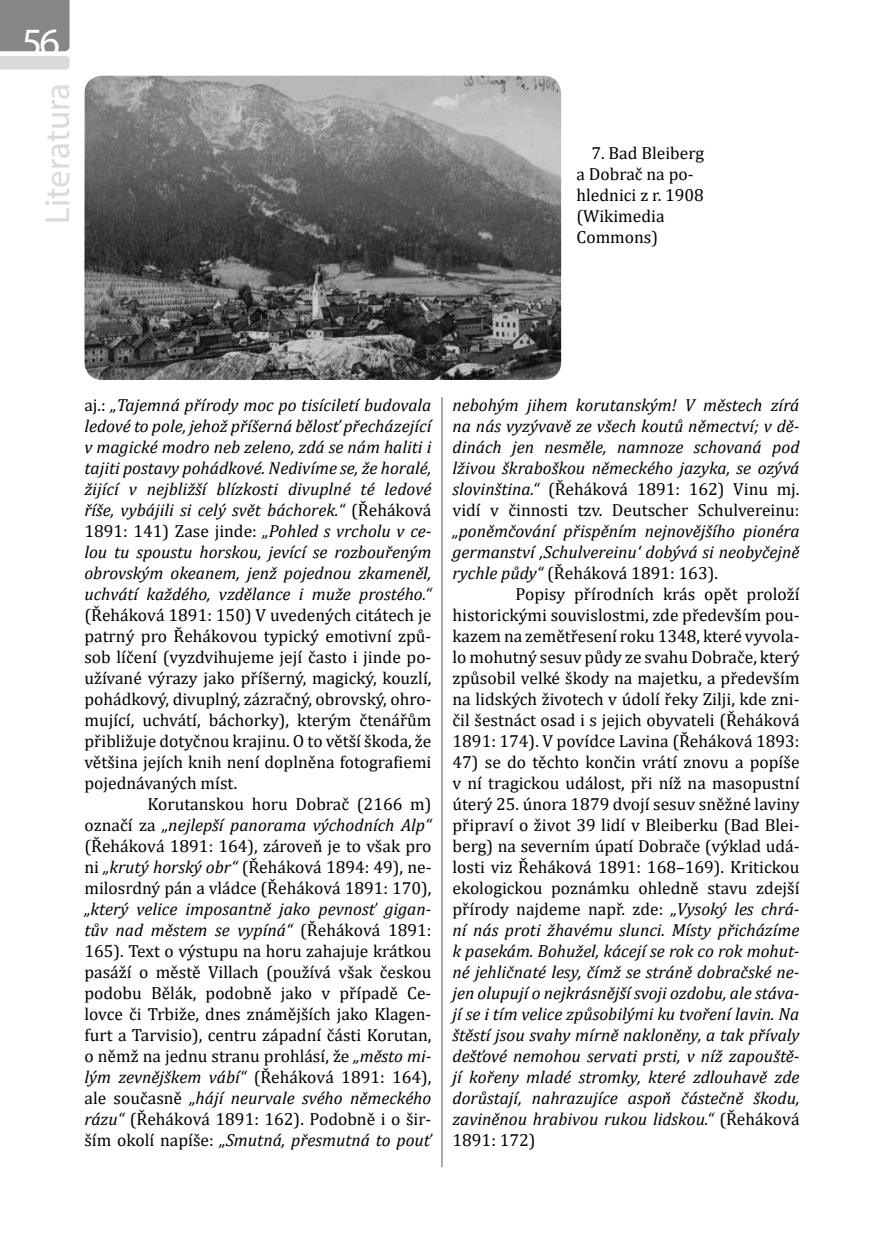
<style>
.page{position:relative;width:874px;height:1241px;background:#fff}
.page>*{position:absolute;margin:0;border:0;box-sizing:border-box;transform-origin:0 0}
.t1{font:40.25px "Myriad Pro";color:#fff}
.t2{font:35px "Myriad Pro";color:#dadada}
.t3{font:italic 17.5px/21px "Cambria";color:#000;text-align:justify}
.t4{font:17.5px/21px "Cambria";color:#000;text-align:justify}
.s1{font-style:normal}
.s2{font-style:italic}
</style>
<div class="page">
<svg style="left:0;top:0;width:69px;height:70px"></svg>
<hr style="left:441px;top:83px;width:1px;height:1083px;background:#575756">
<svg style="left:432px;top:75px;width:18px;height:322px"></svg>
<img style="left:84px;top:76px;width:477px;height:304px">
<h1 class="t1" style="left:22px;top:17px;width:40px">56</h1>
<h2 class="t2" style="left:36px;top:223px;width:142px;rotate:-90deg">Literatura</h2>
<p class="t4" style="left:576px;top:142px;width:129px;text-align:left;text-indent:15px">7. Bad Bleiberg a Dobrač na po&shy;hlednici z r. 1908 (Wikimedia<br>Commons)</p>
<p class="t3" style="left:84px;top:393px;width:348px"><span class="s1">aj.:</span> „Tajemná přírody moc po tisíciletí budovala ledové to pole, jehož příšerná bělosť přecházející v magické modro neb zeleno, zdá se nám haliti i tajiti postavy pohádkové. Nedivíme se, že horalé, žijící v nejbližší blízkosti divuplné té ledové říše, vybájili si celý svět báchorek.“ <span class="s1">(Řeháková 1891: 141) Zase jinde:</span> „Pohled s vrcholu v ce&shy;lou tu spoustu horskou, jevící se rozbouřeným obrovským okeanem, jenž pojednou zkameněl, uchvátí každého, vzdělance i muže prostého.“</p>
<p class="t4" style="left:84px;top:604px;width:348px">(Řeháková 1891: 150) V uvedených citátech je patrný pro Řehákovou typický emotivní způ&shy;sob líčení (vyzdvihujeme její často i jinde po&shy;užívané výrazy jako příšerný, magický, kouzlí, pohádkový, divuplný, zázračný, obrovský, ohro&shy;mující, uchvátí, báchorky), kterým čtenářům přibližuje dotyčnou krajinu. O to větší škoda, že většina jejích knih není doplněna fotografiemi pojednávaných míst.</p>
<p class="t4" style="left:84px;top:793px;width:348px;text-indent:63px">Korutanskou horu Dobrač (2166 m) označí za <span class="s2">„nejlepší panorama východních Alp“ </span>(Řeháková 1891: 164), zároveň je to však pro ni <span class="s2">„krutý horský obr“</span> (Řeháková 1894: 49), ne&shy;milosrdný pán a vládce (Řeháková 1891: 170),</p>
<p class="t4" style="left:84px;top:898px;width:348px"><span class="s2">„který velice imposantně jako pevnosť gigan&shy;tův nad městem se vypíná“</span> (Řeháková 1891:<br>165). Text o výstupu na horu zahajuje krátkou pasáží o městě Villach (používá však českou podobu Bělák, podobně jako v případě Ce&shy;lovce či Trbiže, dnes známějších jako Klagen&shy;furt a Tarvisio), centru západní části Korutan, o němž na jednu stranu prohlásí, že <span class="s2">„město mi&shy;lým zevnějškem vábí“</span> (Řeháková 1891: 164), ale současně <span class="s2">„hájí neurvale svého německého rázu“</span> (Řeháková 1891: 162). Podobně i o šir&shy;ším okolí napíše: <span class="s2">„Smutná, přesmutná to pouť</span></p>
<p class="t3" style="left:452px;top:393px;width:348px">nebohým jihem korutanským! V městech zírá na nás vyzývavě ze všech koutů němectví; v dě&shy;dinách jen nesměle, namnoze schovaná pod lživou škraboškou německého jazyka, se ozývá slovinština.“ <span class="s1">(Řeháková 1891: 162) Vinu mj. vidí v činnosti tzv. Deutscher Schulvereinu:</span></p>
<p class="t3" style="left:452px;top:519px;width:348px">„poněmčování přispěním nejnovějšího pionéra germanství ‚Schulvereinu‘ dobývá si neobyčejně rychle půdy“ <span class="s1">(Řeháková 1891: 163).</span></p>
<p class="t4" style="left:452px;top:583px;width:348px;text-indent:63px">Popisy přírodních krás opět proloží historickými souvislostmi, zde především pou&shy;kazem na zemětřesení roku 1348, které vyvola&shy;lo mohutný sesuv půdy ze svahu Dobrače, který způsobil velké škody na majetku, a především na lidských životech v údolí řeky Zilji, kde zni&shy;čil šestnáct osad i s jejich obyvateli (Řeháková 1891: 174). V povídce Lavina (Řeháková 1893:</p>
<p class="t3" style="left:452px;top:750px;width:348px"><span class="s1">47) se do těchto končin vrátí znovu a popíše v ní tragickou událost, při níž na masopustní úterý 25. února 1879 dvojí sesuv sněžné laviny připraví o život 39 lidí v Bleiberku (Bad Blei&shy;berg) na severním úpatí Dobrače (výklad udá&shy;losti viz Řeháková 1891: 168–169). Kritickou ekologickou poznámku ohledně stavu zdejší přírody najdeme např. zde:</span> „Vysoký les chrá&shy;ní nás proti žhavému slunci. Místy přicházíme k pasekám. Bohužel, kácejí se rok co rok mohut&shy;né jehličnaté lesy, čímž se stráně dobračské ne&shy;jen olupují o nejkrásnější svoji ozdobu, ale stáva&shy;jí se i tím velice způsobilými ku tvoření lavin. Na štěstí jsou svahy mírně nakloněny, a tak přívaly dešťové nemohou servati prsti, v níž zapouště&shy;jí kořeny mladé stromky, které zdlouhavě zde dorůstají, nahrazujíce aspoň částečně škodu, zaviněnou hrabivou rukou lidskou.“ <span class="s1">(Řeháková 1891: 172)</span></p>
</div>
